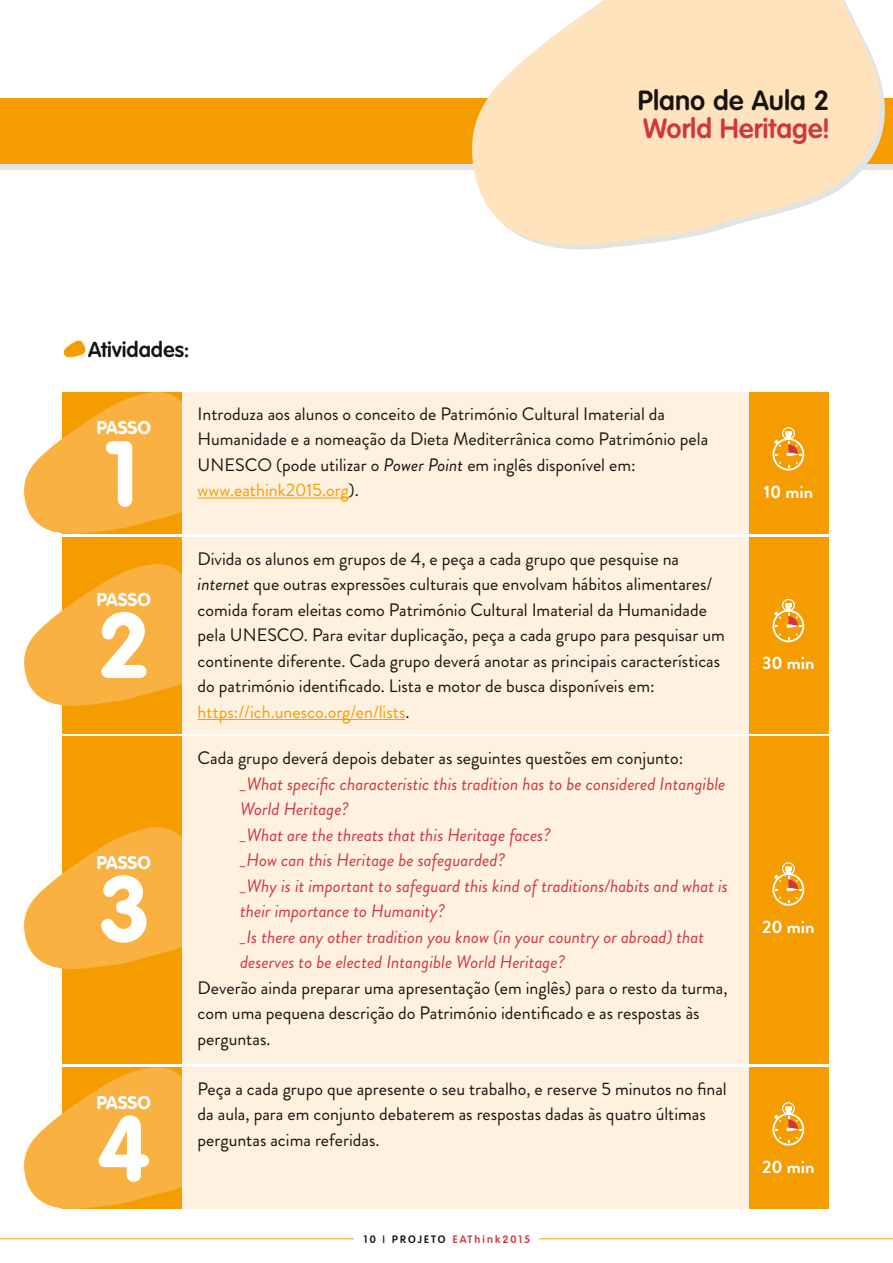
<style>
.page{position:relative;width:893px;height:1263px;background:#fff}
.page>*{position:absolute;margin:0;border:0;box-sizing:border-box;transform-origin:0 0}
.t1{font:700 90px "Volkswagen";color:#fff}
.t2{font:600 27px "Volkswagen";color:#d03642}
.t3{font:600 27px "Volkswagen";color:#181311}
.t4{font:600 21px "Volkswagen";color:#181311}
.t5{font:18px/25.5px "Brandon Grotesque";color:#181311}
.t6{font:italic 18px/25.5px "Brandon Grotesque";color:#d03642}
.t7{font:700 18px "Volkswagen";color:#fff}
.t8{font:700 18px "Brandon Grotesque";color:#fff}
.t9{font:600 10.5px "Volkswagen";letter-spacing:.2em;color:#d03642}
.s1{font-style:italic}
.s2{color:#f59c00}
.s3{color:#181311}
</style>
<div class="page">
<hr style="left:539px;top:1238px;width:354px;height:1px;background:#f59c00">
<hr style="left:0;top:1238px;width:354px;height:1px;background:#f59c00">
<div style="left:63px;top:392px;width:766px;height:142px;background:#f59c00"></div>
<div style="left:63px;top:737px;width:766px;height:327px;background:#f59c00"></div>
<div style="left:63px;top:1067px;width:766px;height:142px;background:#f59c00"></div>
<svg style="left:24px;top:392px;width:159px;height:142px"></svg>
<svg style="left:24px;top:826px;width:159px;height:145px"></svg>
<svg style="left:24px;top:1067px;width:159px;height:142px"></svg>
<div style="left:183px;top:392px;width:566px;height:142px;background:#fff1df"></div>
<div style="left:183px;top:737px;width:566px;height:327px;background:#fff1df"></div>
<div style="left:183px;top:1067px;width:566px;height:142px;background:#fff1df"></div>
<div style="left:0;top:104px;width:893px;height:66px;background:#e3e3e3"></div>
<div style="left:0;top:98px;width:893px;height:66px;background:#f59c00"></div>
<svg style="left:472px;top:0;width:413px;height:249px;fill:#fee3bd"></svg>
<svg style="left:63px;top:340px;width:23px;height:17px"></svg>
<div style="left:63px;top:537px;width:766px;height:196px;background:#f59c00"></div>
<svg style="left:24px;top:563px;width:159px;height:145px"></svg>
<hr style="left:198px;top:498px;width:150px;height:1px;background:#f59c00">
<svg style="left:773px;top:427px;width:31px;height:44px"></svg>
<svg style="left:773px;top:862px;width:31px;height:44px"></svg>
<svg style="left:773px;top:1102px;width:31px;height:43px"></svg>
<div style="left:183px;top:537px;width:566px;height:196px;background:#fff1df"></div>
<hr style="left:198px;top:719px;width:207px;height:1px;background:#f59c00">
<svg style="left:773px;top:599px;width:31px;height:43px"></svg>
<h2 class="t3" style="left:638px;top:84px;width:193px">Plano de Aula 2</h2>
<h2 class="t2" style="left:643px;top:112px;width:188px">World Heritage!</h2>
<p class="t4" style="left:88px;top:337px;width:103px">Atividades:</p>
<p class="t7" style="left:97px;top:416px;width:56px">PASSO</p>
<h1 class="t1" style="left:97px;top:418px;width:55px">1</h1>
<p class="t7" style="left:97px;top:588px;width:56px">PASSO</p>
<h1 class="t1" style="left:97px;top:590px;width:55px">2</h1>
<p class="t7" style="left:97px;top:852px;width:56px">PASSO</p>
<h1 class="t1" style="left:97px;top:853px;width:55px">3</h1>
<p class="t7" style="left:97px;top:1091px;width:56px">PASSO</p>
<h1 class="t1" style="left:97px;top:1093px;width:55px">4</h1>
<p class="t5" style="left:198px;top:401px;width:512px">Introduza aos alunos o conceito de Património Cultural Imaterial da Humanidade e a nomeação da Dieta Mediterrânica como Património pela UNESCO (pode utilizar o <span class="s1">Power Point</span> em inglês disponível em: <span class="s2">www.eathink2015.org</span>).</p>
<p class="t5" style="left:198px;top:546px;width:529px">Divida os alunos em grupos de 4, e peça a cada grupo que pesquise na <span class="s1">internet</span> que outras expressões culturais que envolvam hábitos alimentares/ comida foram eleitas como Património Cultural Imaterial da Humanidade pela UNESCO. Para evitar duplicação, peça a cada grupo para pesquisar um continente diferente. Cada grupo deverá anotar as principais características do património identificado. Lista e motor de busca disponíveis em: <span class="s2">https://ich.unesco.org/en/lists</span>.</p>
<p class="t5" style="left:198px;top:745px;width:487px">Cada grupo deverá depois debater as seguintes questões em conjunto:</p>
<p class="t6" style="left:240px;top:771px;width:489px">_What specific characteristic this tradition has to be considered Intangible World Heritage?<br>_What are the threats that this Heritage faces?<br>_How can this Heritage be safeguarded?<br>_Why is it important to safeguard this kind of traditions/habits and what is their importance to Humanity?<br>_Is there any other tradition you know (in your country or abroad) that deserves to be elected Intangible World Heritage?</p>
<p class="t5" style="left:198px;top:975px;width:532px">Deverão ainda preparar uma apresentação (em inglês) para o resto da turma, com uma pequena descrição do Património identificado e as respostas às perguntas.</p>
<p class="t5" style="left:198px;top:1076px;width:531px">Peça a cada grupo que apresente o seu trabalho, e reserve 5 minutos no final da aula, para em conjunto debaterem as respostas dadas às quatro últimas perguntas acima referidas.</p>
<p class="t9" style="left:363px;top:1232px;width:169px"><span class="s3">10 | PROJETO</span> EAThink2015</p>
<p class="t8" style="left:764px;top:479px;width:51px">10 min</p>
<p class="t8" style="left:762px;top:651px;width:54px">30 min</p>
<p class="t8" style="left:762px;top:914px;width:54px">20 min</p>
<p class="t8" style="left:762px;top:1154px;width:54px">20 min</p>
</div>
